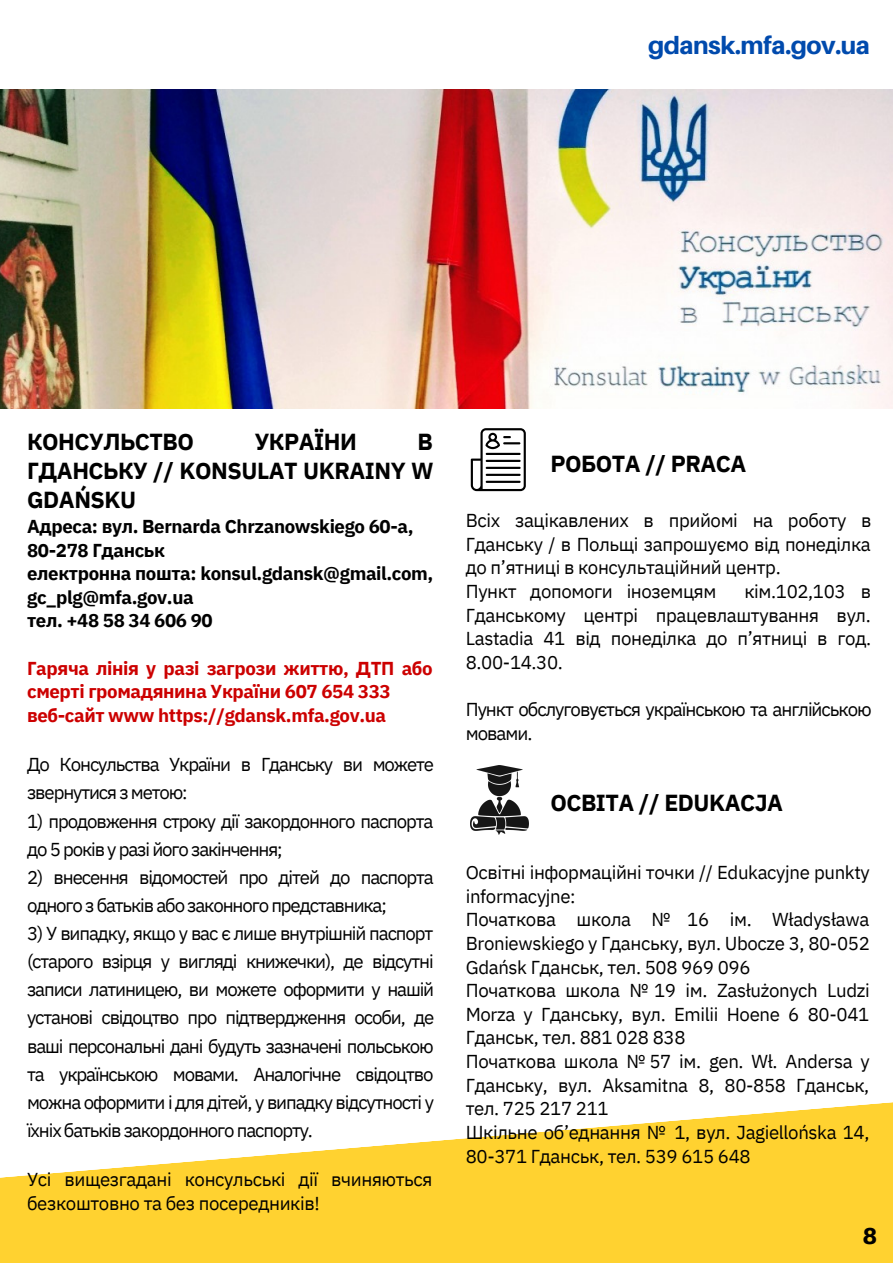
<style>
.page{position:relative;width:893px;height:1264px;background:#fff}
.page>*{position:absolute;margin:0;border:0;box-sizing:border-box;transform-origin:0 0}
.t1{font:800 24.6px "Aileron";letter-spacing:-.02em;color:#004aad}
.t2{font:700 23.1px/29.2px "IBM Plex Sans";letter-spacing:-.02em;color:#000;text-align:justify}
.t3{font:800 23.1px "Aileron";color:#000}
.t4{font:18.6px/23.5px "IBM Plex Sans";letter-spacing:-.02em;color:#000;text-align:justify}
.t5{font:18.6px/28px "IBM Plex Sans";letter-spacing:-.06em;color:#000}
.t6{font:700 18.6px/23.5px "IBM Plex Sans";letter-spacing:-.02em;color:#000}
.t7{font:700 18.6px/23.5px "IBM Plex Sans";letter-spacing:-.02em;color:#c00}
.t8{font:18.6px/23.5px "IBM Plex Sans";letter-spacing:-.055em;color:#000}
</style>
<div class="page">
<img style="left:0;top:89px;width:892px;height:319px">
<svg style="left:470px;top:428px;width:56px;height:63px"></svg>
<hr style="left:485px;top:453px;width:35px;height:2px;background:#000">
<hr style="left:485px;top:460px;width:35px;height:2px;background:#000">
<hr style="left:485px;top:467px;width:35px;height:2px;background:#000">
<hr style="left:485px;top:474px;width:35px;height:2px;background:#000">
<hr style="left:485px;top:481px;width:35px;height:2px;background:#000">
<img style="left:470px;top:765px;width:58px;height:69px">
<svg style="left:0;top:1102px;width:892px;height:160px;fill:#ffd230"></svg>
<p class="t1" style="left:648px;top:30px;width:223px">gdansk.mfa.gov.ua</p>
<p class="t2" style="left:27px;top:426px;width:168px">КОНСУЛЬСТВО</p>
<p class="t2" style="left:255px;top:426px;width:103px">УКРАЇНИ</p>
<p class="t2" style="left:27px;top:426px;width:408px;text-indent:390px">В ГДАНСЬКУ // KONSULAT UKRAINY W GDAŃSKU</p>
<p class="t6" style="left:27px;top:514px;width:388px">Адресa: вул. Bernarda Chrzanowskiego 60-a,<br>80-278 Гданськ</p>
<p class="t6" style="left:27px;top:561px;width:408px">електронна пошта: konsul.gdansk@gmail.com, gc_plg@mfa.gov.ua</p>
<p class="t6" style="left:27px;top:608px;width:187px">тел. +48 58 34 606 90</p>
<p class="t7" style="left:27px;top:656px;width:407px">Гаряча лінія у разі загрози життю, ДТП або смерті громадянина України 607 654 333</p>
<p class="t7" style="left:27px;top:703px;width:360px">веб-сайт www https://gdansk.mfa.gov.ua</p>
<p class="t5" style="left:27px;top:750px;width:408px">До Консульства України в Гданську ви можете звернутися з метою:</p>
<p class="t5" style="left:27px;top:806px;width:408px">1) продовження строку дії закордонного паспорта до 5 років у разі його закінчення;</p>
<p class="t5" style="left:27px;top:862px;width:408px">2) внесення відомостей про дітей до паспорта одного з батьків або законного представника;</p>
<p class="t4" style="left:27px;top:919px;width:408px;line-height:28px">3) У випадку, якщо у вас є лише внутрішній паспорт (старого взірця у вигляді книжечки), де відсутні записи латиницею, ви можете оформити у нашій установі cвідоцтво про підтвердження особи, де ваші персональні дані будуть зазначені польською та українською мовами. Аналогічне свідоцтво можна оформити і для дітей, у випадку відсутності у їхніх батьків закордонного паспорту.</p>
<p class="t4" style="left:27px;top:1167px;width:407px">Усі вищезгадані консульські дії вчиняються безкоштовно та без посередників!</p>
<p class="t2" style="left:550px;top:448px;width:197px">РОБОТА // PRACA</p>
<p class="t4" style="left:466px;top:508px;width:407px">Всіх зацікавлених в прийомі на роботу в Гданську / в Польщi запрошуємо від понеділка дo п’ятницi в консультаційний центр.</p>
<p class="t4" style="left:466px;top:579px;width:252px">Пункт допомоги іноземцям</p>
<p class="t4" style="left:466px;top:579px;width:407px;text-indent:278px">кім.102,103 в Гданському центрi прaцевлaштування вул.<br>Lastadia 41 від понеділка дo п’ятницi в гoд.<br>8.00-14.30.</p>
<p class="t8" style="left:466px;top:697px;width:407px">Пункт обслуговується українською та англійською мовами.</p>
<p class="t2" style="left:550px;top:787px;width:234px">ОСВІТА // EDUKACJA</p>
<p class="t4" style="left:466px;top:860px;width:405px">Освітні інформаційні точки // Edukacyjne punkty informacyjne:</p>
<p class="t4" style="left:466px;top:907px;width:405px">Початкова школа № 16 ім. Władysława Broniewskiego у Гданську, вул. Ubocze 3, 80-052<br>Gdańsk Гданськ, тел. 508 969 096</p>
<p class="t4" style="left:466px;top:978px;width:405px">Початкова школа № 19 ім. Zasłużonych Ludzi Morza у Гданську, вул. Emilii Hoene 6 80-041<br>Гданськ, тел. 881 028 838</p>
<p class="t4" style="left:466px;top:1049px;width:405px">Початкова школа № 57 ім. gen. Wł. Andersa у Гданську, вул. Aksamitna 8, 80-858 Гданськ, тел. 725 217 211</p>
<p class="t4" style="left:466px;top:1120px;width:405px">Шкільне об’еднання № 1, вул. Jagiellońska 14,<br>80-371 Гданськ, тел. 539 615 648</p>
<p class="t3" style="left:862px;top:1221px;width:16px">8</p>
</div>
